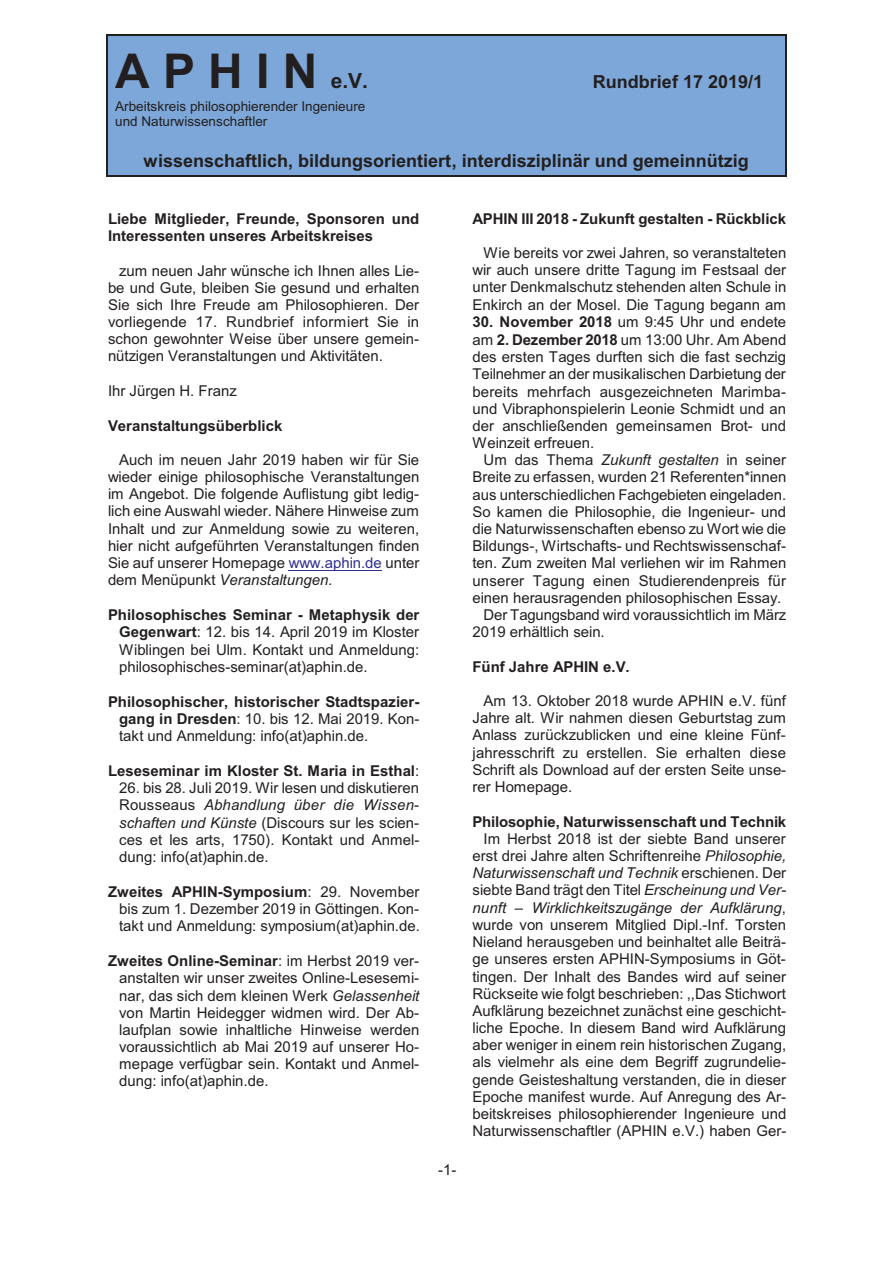
<style>
.page{position:relative;width:893px;height:1263px;background:#fff}
.page>*{position:absolute;margin:0;border:0;box-sizing:border-box;transform-origin:0 0}
.t1{font:700 48px "Arial";color:#231f20}
.t2{font:700 21px "Arial";color:#231f20}
.t3{font:700 18px "Arial";color:#231f20}
.t4{font:15px/17.2px "Arial";color:#231f20;text-align:justify}
.t5{font:700 15px/17.4px "Arial";color:#231f20}
.t6{font:13.5px/15.5px "Arial";color:#231f20}
.s1{color:#2e3092}
.s2{font-style:italic}
.s3{font-weight:700}
.s4{font-weight:400}
</style>
<div class="page">
<div style="left:106px;top:34px;width:680px;height:141px;background:#7ca7d8"></div>
<hr style="left:106px;top:34px;width:2px;height:141px;background:#231f20">
<hr style="left:785px;top:34px;width:1px;height:141px;background:#231f20">
<hr style="left:106px;top:34px;width:680px;height:1px;background:#231f20">
<hr style="left:106px;top:175px;width:680px;height:2px;background:#231f20">
<hr style="left:289px;top:570px;width:93px;height:1px;background:#2e3092">
<h1 class="t1" style="left:115px;top:53px;width:204px">A P H I N</h1>
<h2 class="t2" style="left:331px;top:73px;width:39px">e.V.</h2>
<p class="t3" style="left:593px;top:75px;width:172px">Rundbrief 17 2019/1</p>
<p class="t6" style="left:115px;top:100px;width:252px">Arbeitskreis philosophierender Ingenieure und Naturwissenschaftler</p>
<p class="t3" style="left:144px;top:154px;width:607px">wissenschaftlich, bildungsorientiert, interdisziplinär und gemeinnützig</p>
<p class="t5" style="left:108px;top:211px;width:313px">Liebe Mitglieder, Freunde, Sponsoren und<br>Interessenten unseres Arbeitskreises</p>
<p class="t4" style="left:108px;top:263px;width:313px;text-indent:11px">zum neuen Jahr wünsche ich Ihnen alles Lie&shy;be und Gute, bleiben Sie gesund und erhalten Sie sich Ihre Freude am Philosophieren. Der vorliegende 17. Rundbrief informiert Sie in schon gewohnter Weise über unsere gemein&shy;nützigen Veranstaltungen und Aktivitäten.</p>
<p class="t4" style="left:108px;top:383px;width:130px">Ihr Jürgen H. Franz</p>
<p class="t5" style="left:108px;top:418px;width:176px">Veranstaltungsüberblick</p>
<p class="t4" style="left:108px;top:452px;width:313px;text-indent:11px">Auch im neuen Jahr 2019 haben wir für Sie wieder einige philosophische Veranstaltungen im Angebot. Die folgende Auflistung gibt ledig&shy;lich eine Auswahl wieder. Nähere Hinweise zum Inhalt und zur Anmeldung sowie zu weiteren, hier nicht aufgeführten Veranstaltungen finden Sie auf unserer Homepage <span class="s1">www.aphin.de</span> unter dem Menüpunkt <span class="s2">Veranstaltungen</span>.</p>
<p class="t4" style="left:119px;top:607px;width:302px;text-indent:-11px"><span class="s3">Philosophisches Seminar - Metaphysik der Gegenwart</span>: 12. bis 14. April 2019 im Kloster Wiblingen bei Ulm. Kontakt und Anmeldung: philosophisches-seminar(at)aphin.de.</p>
<p class="t4" style="left:119px;top:694px;width:302px;text-indent:-11px"><span class="s3">Philosophischer, historischer Stadtspazier&shy;gang in Dresden</span>: 10. bis 12. Mai 2019. Kon&shy;takt und Anmeldung: info(at)aphin.de.</p>
<p class="t5" style="left:108px;top:763px;width:313px">Leseseminar im Kloster St. Maria in Esthal<span class="s4">:</span></p>
<p class="t4" style="left:119px;top:781px;width:302px">26. bis 28. Juli 2019. Wir lesen und diskutieren Rousseaus <span class="s2">Abhandlung über die Wissen&shy;schaften und Künste</span> (Discours sur les scien&shy;ces et les arts, 1750). Kontakt und Anmel&shy;dung: info(at)aphin.de.</p>
<p class="t4" style="left:119px;top:884px;width:302px;text-indent:-11px"><span class="s3">Zweites APHIN-Symposium</span>: 29. November bis zum 1. Dezember 2019 in Göttingen. Kon&shy;takt und Anmeldung: symposium(at)aphin.de.</p>
<p class="t4" style="left:119px;top:954px;width:302px;text-indent:-11px"><span class="s3">Zweites Online-Seminar</span>: im Herbst 2019 ver&shy;anstalten wir unser zweites Online-Lesesemi&shy;nar, das sich dem kleinen Werk <span class="s2">Gelassenheit </span>von Martin Heidegger widmen wird. Der Ab&shy;laufplan sowie inhaltliche Hinweise werden voraussichtlich ab Mai 2019 auf unserer Ho&shy;mepage verfügbar sein. Kontakt und Anmel&shy;dung: info(at)aphin.de.</p>
<p class="t4" style="left:438px;top:1162px;width:20px">-1-</p>
<p class="t5" style="left:472px;top:211px;width:315px">APHIN III 2018 - Zukunft gestalten - Rückblick</p>
<p class="t4" style="left:472px;top:246px;width:315px;text-indent:11px">Wie bereits vor zwei Jahren, so veranstalteten wir auch unsere dritte Tagung im Festsaal der unter Denkmalschutz stehenden alten Schule in Enkirch an der Mosel. Die Tagung begann am</p>
<p class="t4" style="left:472px;top:315px;width:315px"><span class="s3">30. November 2018</span> um 9:45 Uhr und endete am <span class="s3">2. Dezember 2018</span> um 13:00 Uhr. Am Abend des ersten Tages durften sich die fast sechzig Teilnehmer an der musikalischen Darbietung der bereits mehrfach ausgezeichneten Marimba&shy;und Vibraphonspielerin Leonie Schmidt und an der anschließenden gemeinsamen Brot- und Weinzeit erfreuen.</p>
<p class="t4" style="left:484px;top:453px;width:304px">Um das Thema <span class="s2">Zukunft gestalten</span> in seiner</p>
<p class="t4" style="left:472px;top:470px;width:316px">Breite zu erfassen, wurden 21 Referenten*innen</p>
<p class="t4" style="left:472px;top:487px;width:315px">aus unterschiedlichen Fachgebieten eingeladen.</p>
<p class="t4" style="left:472px;top:504px;width:315px">So kamen die Philosophie, die Ingenieur- und</p>
<p class="t4" style="left:472px;top:521px;width:315px">die Naturwissenschaften ebenso zu Wort wie die</p>
<p class="t4" style="left:472px;top:539px;width:315px">Bildungs-, Wirtschafts- und Rechtswissenschaf-</p>
<p class="t4" style="left:472px;top:556px;width:315px">ten. Zum zweiten Mal verliehen wir im Rahmen</p>
<p class="t4" style="left:472px;top:573px;width:315px">unserer Tagung einen Studierendenpreis für</p>
<p class="t4" style="left:472px;top:590px;width:310px">einen herausragenden philosophischen Essay.</p>
<p class="t4" style="left:484px;top:607px;width:304px">Der Tagungsband wird voraussichtlich im März</p>
<p class="t4" style="left:472px;top:625px;width:134px">2019 erhältlich sein.</p>
<p class="t5" style="left:472px;top:659px;width:159px">Fünf Jahre APHIN e.V.</p>
<p class="t4" style="left:472px;top:693px;width:315px;text-indent:11px">Am 13. Oktober 2018 wurde APHIN e.V. fünf Jahre alt. Wir nahmen diesen Geburtstag zum Anlass zurückzublicken und eine kleine Fünf&shy;jahresschrift zu erstellen. Sie erhalten diese Schrift als Download auf der ersten Seite unse&shy;rer Homepage.</p>
<p class="t5" style="left:472px;top:814px;width:315px">Philosophie, Naturwissenschaft und Technik</p>
<p class="t4" style="left:472px;top:831px;width:315px;text-indent:11px">Im Herbst 2018 ist der siebte Band unserer erst drei Jahre alten Schriftenreihe <span class="s2">Philosophie, Naturwissenschaft und Technik</span> erschienen. Der siebte Band trägt den Titel <span class="s2">Erscheinung und Ver&shy;nunft – Wirklichkeitszugänge der Aufklärung</span>, wurde von unserem Mitglied Dipl.-Inf. Torsten Nieland herausgeben und beinhaltet alle Beiträ&shy;ge unseres ersten APHIN-Symposiums in Göt&shy;tingen. Der Inhalt des Bandes wird auf seiner Rückseite wie folgt beschrieben: ,,Das Stichwort Aufklärung bezeichnet zunächst eine geschicht&shy;liche Epoche. In diesem Band wird Aufklärung aber weniger in einem rein historischen Zugang, als vielmehr als eine dem Begriff zugrundelie&shy;gende Geisteshaltung verstanden, die in dieser Epoche manifest wurde. Auf Anregung des Ar&shy;beitskreises philosophierender Ingenieure und Naturwissenschaftler (APHIN e.V.) haben Ger-</p>
</div>
